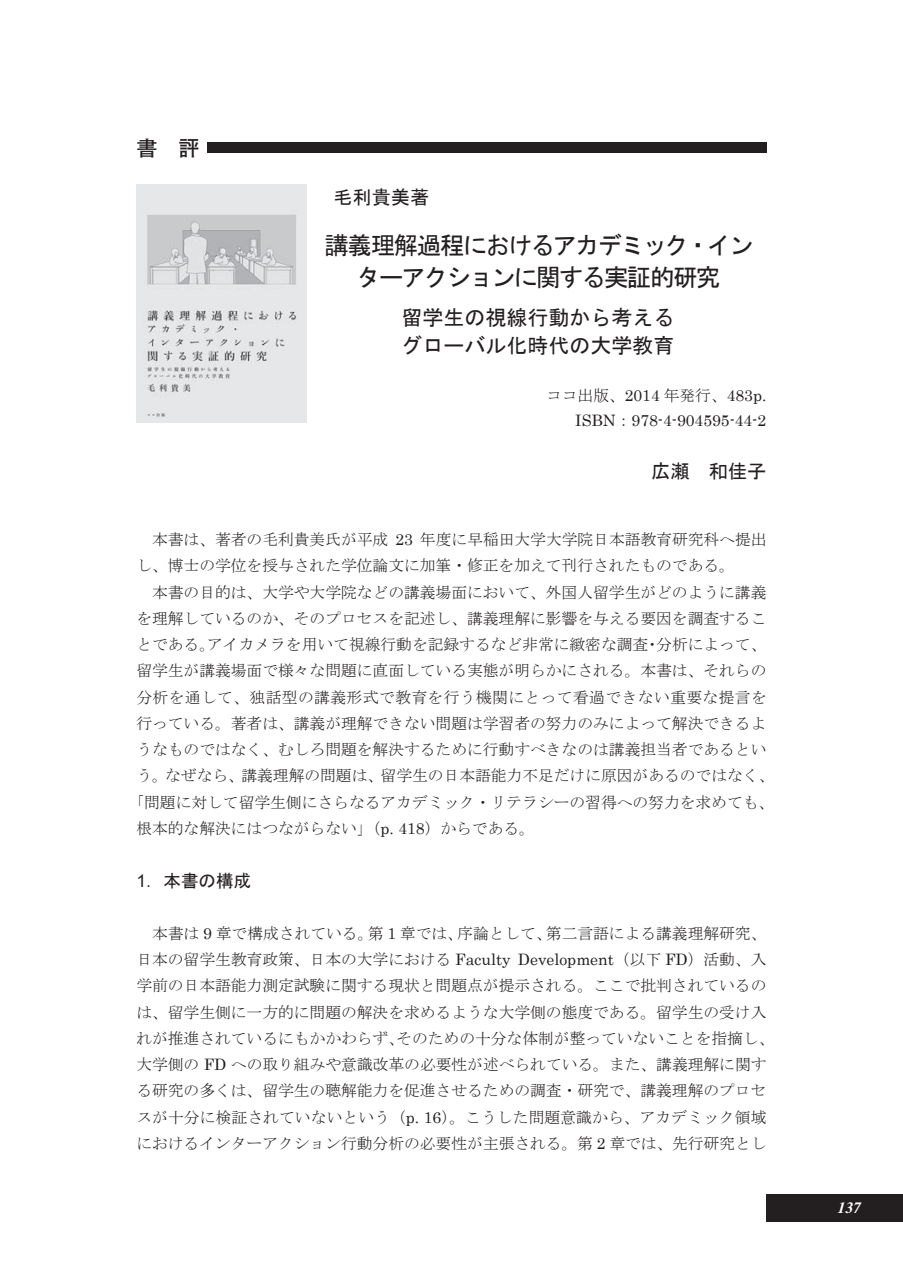
<style>
.page{position:relative;width:903px;height:1275px;background:#fff}
.page>*{position:absolute;margin:0;border:0;box-sizing:border-box;transform-origin:0 0}
.t1{font:24.5px/31.5px "MS Gothic";letter-spacing:-.085em;color:#231f20;text-align:center}
.t2{font:21px/28px "MS Gothic";color:#231f20}
.t3{font:700 21px "Futo Go B101 Pro";color:#231f20}
.t4{font:19.25px "MS Gothic";letter-spacing:.005em;color:#231f20}
.t5{font:17.5px "MS Gothic";color:#231f20}
.t6{font:15.75px/26.2px "MS Mincho";color:#231f20}
.t7{font:15.75px "MS Mincho";letter-spacing:.025em;color:#231f20}
.t8{font:15.75px "Century";letter-spacing:-.005em;color:#231f20}
.t9{font:italic 700 15.75px "Times LT Std";color:#fff}
.s1{font-family:"Century"}
.s2{font-family:"MS Mincho"}
.s3{font-family:"Arial"}
</style>
<div class="page">
<div style="left:766px;top:1194px;width:137px;height:27px;background:#231f20"></div>
<div style="left:207px;top:143px;width:559px;height:10px;background:#231f20"></div>
<img style="left:136px;top:184px;width:170px;height:238px">
<h2 class="t3" style="left:137px;top:131px;width:64px">書　評</h2>
<p class="t4" style="left:333px;top:188px;width:98px">毛利貴美著</p>
<h1 class="t1" style="left:324px;top:230px;width:431px">講義理解過程におけるアカデミック・インターアクションに関する実証的研究</h1>
<h2 class="t2" style="left:401px;top:303px;width:275px">留学生の視線行動から考えるグローバル化時代の大学教育</h2>
<p class="t6" style="left:546px;top:382px;width:222px">ココ出版、<span class="s1">2014</span> 年発行、<span class="s1">483p.</span></p>
<p class="t8" style="left:575px;top:407px;width:193px">ISBN<span class="s2">：</span>978-4-904595-44-2</p>
<p class="t4" style="left:651px;top:461px;width:117px">広瀬 和佳子</p>
<p class="t4" style="left:333px;top:191px;width:98px">毛利貴美著</p>
<h1 class="t1" style="left:324px;top:233px;width:431px">講義理解過程におけるアカデミック・インターアクションに関する実証的研究</h1>
<h2 class="t2" style="left:401px;top:306px;width:275px">留学生の視線行動から考えるグローバル化時代の大学教育</h2>
<p class="t6" style="left:546px;top:385px;width:222px">ココ出版、<span class="s1">2014</span> 年発行、<span class="s1">483p.</span></p>
<p class="t8" style="left:575px;top:410px;width:193px">ISBN<span class="s2">：</span>978-4-904595-44-2</p>
<p class="t4" style="left:651px;top:464px;width:117px">広瀬 和佳子</p>
<p class="t6" style="left:136px;top:523px;width:632px;text-indent:16px">本書は、著者の毛利貴美氏が平成 <span class="s1">23</span> 年度に早稲田大学大学院日本語教育研究科へ提出し、博士の学位を授与された学位論文に加筆・修正を加えて刊行されたものである。</p>
<p class="t6" style="left:152px;top:576px;width:616px">本書の目的は、大学や大学院などの講義場面において、外国人留学生がどのように講義</p>
<p class="t6" style="left:136px;top:602px;width:631px">を理解しているのか、そのプロセスを記述し、講義理解に影響を与える要因を調査するこ</p>
<p class="t6" style="left:136px;top:628px;width:631px">とである。アイカメラを用いて視線行動を記録するなど非常に緻密な調査・分析によって、</p>
<p class="t6" style="left:136px;top:654px;width:631px">留学生が講義場面で様々な問題に直面している実態が明らかにされる。本書は、それらの</p>
<p class="t7" style="left:136px;top:686px;width:632px">分析を通して、独話型の講義形式で教育を行う機関にとって看過できない重要な提言を</p>
<p class="t6" style="left:136px;top:707px;width:631px">行っている。著者は、講義が理解できない問題は学習者の努力のみによって解決できるよ</p>
<p class="t6" style="left:136px;top:733px;width:631px">うなものではなく、むしろ問題を解決するために行動すべきなのは講義担当者であるとい</p>
<p class="t6" style="left:136px;top:759px;width:639px">う。なぜなら、講義理解の問題は、留学生の日本語能力不足だけに原因があるのではなく、</p>
<p class="t6" style="left:128px;top:786px;width:647px">「問題に対して留学生側にさらなるアカデミック・リテラシーの習得への努力を求めても、</p>
<p class="t6" style="left:136px;top:812px;width:400px">根本的な解決にはつながらない」（<span class="s1">p. 418</span>）からである。</p>
<p class="t5" style="left:136px;top:869px;width:116px"><span class="s3">1</span>．本書の構成</p>
<p class="t6" style="left:136px;top:917px;width:639px;text-align:center">本書は <span class="s1">9</span> 章で構成されている。第 <span class="s1">1</span> 章では、序論として、第二言語による講義理解研究、<br>日本の留学生教育政策、日本の大学における <span class="s1">Faculty Development</span>（以下 <span class="s1">FD</span>）活動、入学前の日本語能力測定試験に関する現状と問題点が提示される。ここで批判されているのは、留学生側に一方的に問題の解決を求めるような大学側の態度である。留学生の受け入れが推進されているにもかかわらず、そのための十分な体制が整っていないことを指摘し、大学側の <span class="s1">FD</span> への取り組みや意識改革の必要性が述べられている。また、講義理解に関する研究の多くは、留学生の聴解能力を促進させるための調査・研究で、講義理解のプロセスが十分に検証されていないという（<span class="s1">p. 16</span>）。こうした問題意識から、アカデミック領域におけるインターアクション行動分析の必要性が主張される。第 <span class="s1">2</span> 章では、先行研究とし</p>
<p class="t6" style="left:136px;top:526px;width:632px;text-indent:16px">本書は、著者の毛利貴美氏が平成 <span class="s1">23</span> 年度に早稲田大学大学院日本語教育研究科へ提出し、博士の学位を授与された学位論文に加筆・修正を加えて刊行されたものである。</p>
<p class="t6" style="left:152px;top:579px;width:616px">本書の目的は、大学や大学院などの講義場面において、外国人留学生がどのように講義</p>
<p class="t6" style="left:136px;top:605px;width:631px">を理解しているのか、そのプロセスを記述し、講義理解に影響を与える要因を調査するこ</p>
<p class="t6" style="left:136px;top:631px;width:631px">とである。アイカメラを用いて視線行動を記録するなど非常に緻密な調査・分析によって、</p>
<p class="t6" style="left:136px;top:657px;width:631px">留学生が講義場面で様々な問題に直面している実態が明らかにされる。本書は、それらの</p>
<p class="t7" style="left:136px;top:689px;width:632px">分析を通して、独話型の講義形式で教育を行う機関にとって看過できない重要な提言を</p>
<p class="t6" style="left:136px;top:710px;width:631px">行っている。著者は、講義が理解できない問題は学習者の努力のみによって解決できるよ</p>
<p class="t6" style="left:136px;top:736px;width:631px">うなものではなく、むしろ問題を解決するために行動すべきなのは講義担当者であるとい</p>
<p class="t6" style="left:136px;top:762px;width:639px">う。なぜなら、講義理解の問題は、留学生の日本語能力不足だけに原因があるのではなく、</p>
<p class="t6" style="left:128px;top:789px;width:647px">「問題に対して留学生側にさらなるアカデミック・リテラシーの習得への努力を求めても、</p>
<p class="t6" style="left:136px;top:815px;width:400px">根本的な解決にはつながらない」（<span class="s1">p. 418</span>）からである。</p>
<p class="t5" style="left:136px;top:872px;width:116px"><span class="s3">1</span>．本書の構成</p>
<p class="t6" style="left:136px;top:920px;width:639px;text-align:center">本書は <span class="s1">9</span> 章で構成されている。第 <span class="s1">1</span> 章では、序論として、第二言語による講義理解研究、<br>日本の留学生教育政策、日本の大学における <span class="s1">Faculty Development</span>（以下 <span class="s1">FD</span>）活動、入学前の日本語能力測定試験に関する現状と問題点が提示される。ここで批判されているのは、留学生側に一方的に問題の解決を求めるような大学側の態度である。留学生の受け入れが推進されているにもかかわらず、そのための十分な体制が整っていないことを指摘し、大学側の <span class="s1">FD</span> への取り組みや意識改革の必要性が述べられている。また、講義理解に関する研究の多くは、留学生の聴解能力を促進させるための調査・研究で、講義理解のプロセスが十分に検証されていないという（<span class="s1">p. 16</span>）。こうした問題意識から、アカデミック領域におけるインターアクション行動分析の必要性が主張される。第 <span class="s1">2</span> 章では、先行研究とし</p>
<p class="t9" style="left:838px;top:1198px;width:25px">137</p>
</div>
